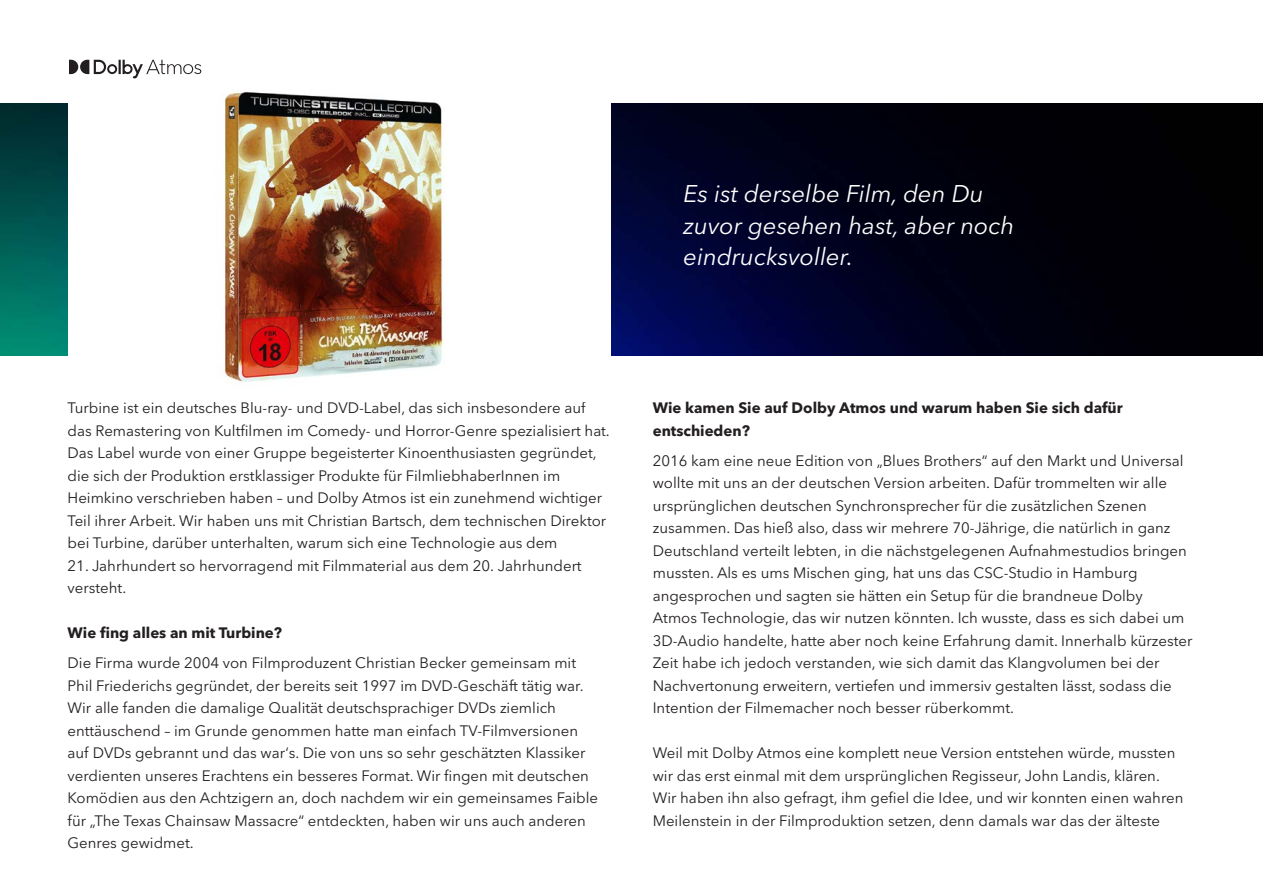
<style>
.page{position:relative;width:1263px;height:893px;background:#fff}
.page>*{position:absolute;margin:0;border:0;box-sizing:border-box;transform-origin:0 0}
.t1{font:italic 24px/31.5px "Avenir Next LT Pro";color:#fff}
.t2{font:15px/22.5px "Avenir Next LT Pro";color:#231f20}
.t3{font:700 15px/22.5px "Avenir Next LT Pro";color:#231f20}
</style>
<div class="page">
<img style="left:0;top:103px;width:1263px;height:252px">
<svg style="left:69px;top:60px;width:132px;height:19px"></svg>
<div style="left:68px;top:90px;width:542px;height:312px;background:#fff"></div>
<img style="left:218px;top:91px;width:226px;height:291px">
<p class="t1" style="left:684px;top:178px;width:332px">Es ist derselbe Film, den Du zuvor gesehen hast, aber noch eindrucksvoller.</p>
<p class="t2" style="left:68px;top:397px;width:544px">Turbine ist ein deutsches Blu-ray- und DVD-Label, das sich insbesondere auf das Remastering von Kultfilmen im Comedy- und Horror-Genre spezialisiert hat.<br>Das Label wurde von einer Gruppe begeisterter Kinoenthusiasten gegründet, die sich der Produktion erstklassiger Produkte für FilmliebhaberInnen im Heimkino verschrieben haben – und Dolby Atmos ist ein zunehmend wichtiger Teil ihrer Arbeit. Wir haben uns mit Christian Bartsch, dem technischen Direktor bei Turbine, darüber unterhalten, warum sich eine Technologie aus dem</p>
<p class="t2" style="left:68px;top:554px;width:515px">21. Jahrhundert so hervorragend mit Filmmaterial aus dem 20. Jahrhundert versteht.</p>
<p class="t3" style="left:68px;top:622px;width:216px">Wie fing alles an mit Turbine?</p>
<p class="t2" style="left:68px;top:652px;width:532px">Die Firma wurde 2004 von Filmproduzent Christian Becker gemeinsam mit Phil Friederichs gegründet, der bereits seit 1997 im DVD-Geschäft tätig war.<br>Wir alle fanden die damalige Qualität deutschsprachiger DVDs ziemlich enttäuschend – im Grunde genommen hatte man einfach TV-Filmversionen auf DVDs gebrannt und das war‘s. Die von uns so sehr geschätzten Klassiker verdienten unseres Erachtens ein besseres Format. Wir fingen mit deutschen Komödien aus den Achtzigern an, doch nachdem wir ein gemeinsames Faible für „The Texas Chainsaw Massacre“ entdeckten, haben wir uns auch anderen Genres gewidmet.</p>
<p class="t3" style="left:653px;top:397px;width:471px">Wie kamen Sie auf Dolby Atmos und warum haben Sie sich dafür entschieden?</p>
<p class="t2" style="left:653px;top:449px;width:541px">2016 kam eine neue Edition von „Blues Brothers“ auf den Markt und Universal wollte mit uns an der deutschen Version arbeiten. Dafür trommelten wir alle ursprünglichen deutschen Synchronsprecher für die zusätzlichen Szenen zusammen. Das hieß also, dass wir mehrere 70-Jährige, die natürlich in ganz Deutschland verteilt lebten, in die nächstgelegenen Aufnahmestudios bringen mussten. Als es ums Mischen ging, hat uns das CSC-Studio in Hamburg angesprochen und sagten sie hätten ein Setup für die brandneue Dolby<br>Atmos Technologie, das wir nutzen könnten. Ich wusste, dass es sich dabei um 3D-Audio handelte, hatte aber noch keine Erfahrung damit. Innerhalb kürzester Zeit habe ich jedoch verstanden, wie sich damit das Klangvolumen bei der Nachvertonung erweitern, vertiefen und immersiv gestalten lässt, sodass die Intention der Filmemacher noch besser rüberkommt.</p>
<p class="t2" style="left:653px;top:742px;width:532px">Weil mit Dolby Atmos eine komplett neue Version entstehen würde, mussten wir das erst einmal mit dem ursprünglichen Regisseur, John Landis, klären.<br>Wir haben ihn also gefragt, ihm gefiel die Idee, und wir konnten einen wahren Meilenstein in der Filmproduktion setzen, denn damals war das der älteste</p>
</div>
